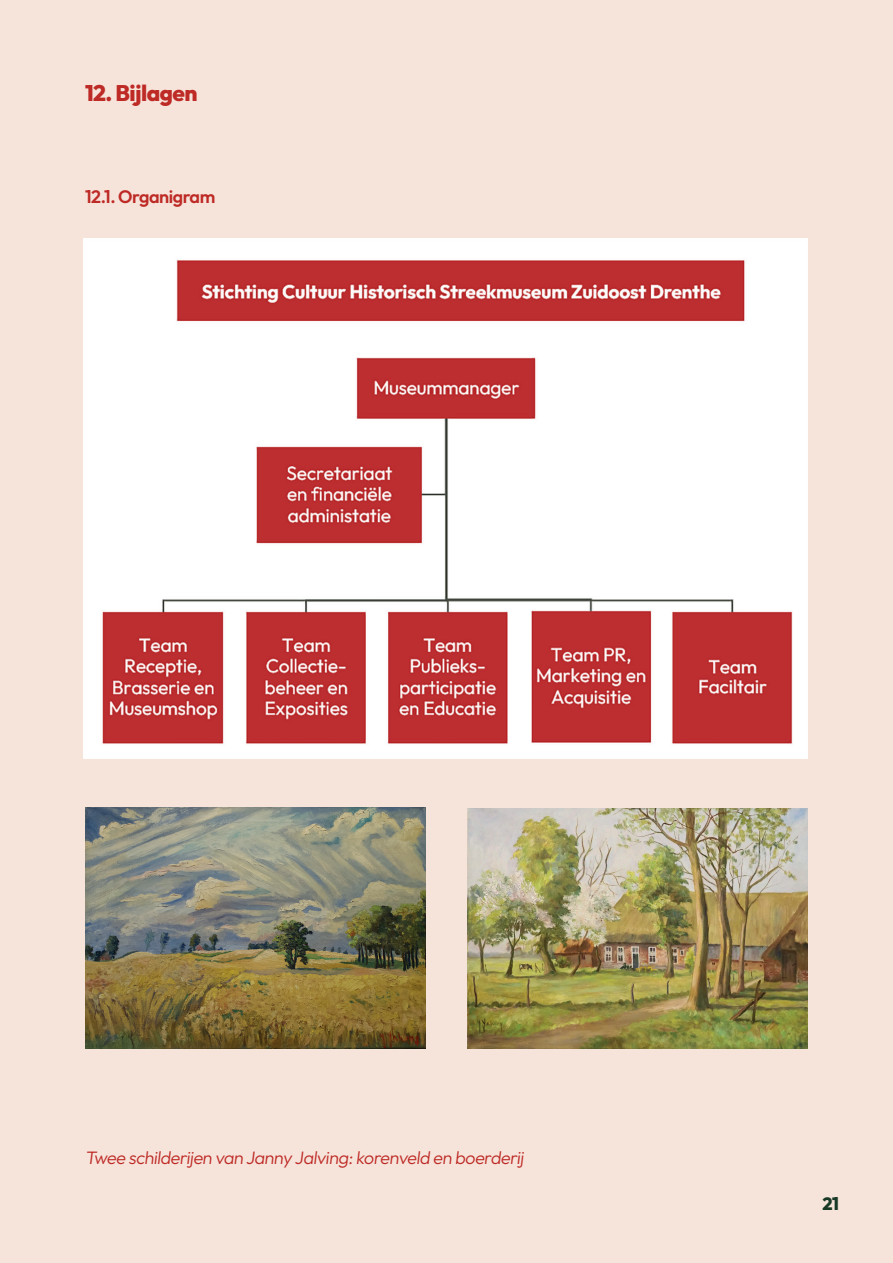
<style>
.page{position:relative;width:893px;height:1263px;background:#f6e4db}
.page>*{position:absolute;margin:0;border:0;box-sizing:border-box;transform-origin:0 0}
.t1{font:800 22.5px "Outfit";letter-spacing:-.025em;color:#be2a25}
.t2{font:300 18px "Outfit";color:#be2a25}
.t3{font:600 18px "Outfit";letter-spacing:-.025em;color:#be2a25}
.t4{font:800 17.7px "Outfit";color:#173925}
</style>
<div class="page">
<img style="left:84px;top:238px;width:724px;height:521px">
<img style="left:85px;top:808px;width:340px;height:240px">
<img style="left:468px;top:809px;width:340px;height:239px">
<p class="t1" style="left:85px;top:80px;width:114px">12. Bijlagen</p>
<p class="t3" style="left:85px;top:186px;width:132px">12.1. Organigram</p>
<p class="t2" style="left:85px;top:1147px;width:440px">Twee schilderijen van Janny Jalving:korenveld en boerderij</p>
<p class="t4" style="left:822px;top:1193px;width:18px">21</p>
</div>
